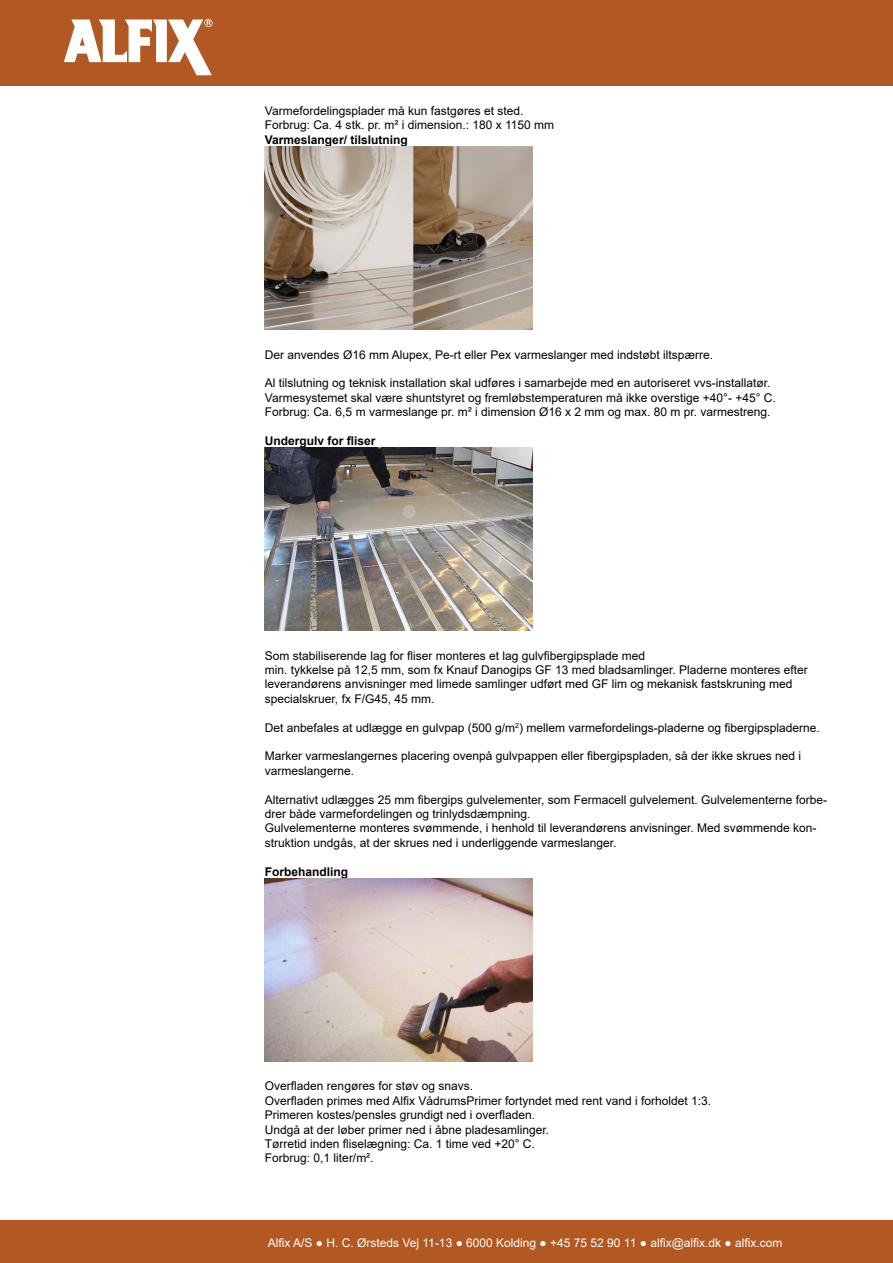
<style>
.page{position:relative;width:893px;height:1263px;background:#fff}
.page>*{position:absolute;margin:0;border:0;box-sizing:border-box;transform-origin:0 0}
.Brødtekst{font:12px/14.4px "Arial";color:#000}
.t1{font:12px "Arial";color:#fff}
.Brødtekst-2{font:700 12px "Arial";color:#000}
</style>
<div class="page">
<div style="left:0;top:0;width:893px;height:85px;background:#b25822"></div>
<div style="left:0;top:1220px;width:893px;height:43px;background:#b25822"></div>
<svg style="left:64px;top:19px;width:149px;height:56px"></svg>
<img style="left:265px;top:147px;width:268px;height:183px">
<img style="left:265px;top:448px;width:268px;height:183px">
<img style="left:265px;top:879px;width:268px;height:182px">
<p class="Brødtekst" style="left:265px;top:104px;width:260px">Varmefordelingsplader må kun fastgøres et sted.</p>
<p class="Brødtekst" style="left:265px;top:118px;width:291px">Forbrug: Ca. 4 stk. pr. m² i dimension.: 180 x 1150 mm</p>
<p class="Brødtekst-2" style="left:265px;top:131px;width:144px">Varmeslanger/ tilslutning</p>
<p class="Brødtekst" style="left:265px;top:347px;width:450px">Der anvendes Ø16 mm Alupex, Pe-rt eller Pex varmeslanger med indstøbt iltspærre.</p>
<p class="Brødtekst" style="left:265px;top:376px;width:507px">Al tilslutning og teknisk installation skal udføres i samarbejde med en autoriseret vvs-installatør.</p>
<p class="Brødtekst" style="left:265px;top:390px;width:512px">Varmesystemet skal være shuntstyret og fremløbstemperaturen må ikke overstige +40°- +45° C.</p>
<p class="Brødtekst" style="left:265px;top:405px;width:507px">Forbrug: Ca. 6,5 m varmeslange pr. m² i dimension Ø16 x 2 mm og max. 80 m pr. varmestreng.</p>
<p class="Brødtekst-2" style="left:265px;top:432px;width:112px">Undergulv for fliser</p>
<p class="Brødtekst" style="left:265px;top:648px;width:382px">Som stabiliserende lag for fliser monteres et lag gulvfibergipsplade med</p>
<p class="Brødtekst" style="left:265px;top:662px;width:544px">min. tykkelse på 12,5 mm, som fx Knauf Danogips GF 13 med bladsamlinger. Pladerne monteres efter leverandørens anvisninger med limede samlinger udført med GF lim og mekanisk fastskruning med</p>
<p class="Brødtekst" style="left:265px;top:691px;width:171px">specialskruer, fx F/G45, 45 mm.</p>
<p class="Brødtekst" style="left:265px;top:720px;width:556px">Det anbefales at udlægge en gulvpap (500 g/m<sup>2</sup>) mellem varmefordelings-pladerne og fibergipspladerne.</p>
<p class="Brødtekst" style="left:265px;top:749px;width:538px">Marker varmeslangernes placering ovenpå gulvpappen eller fibergipspladen, så der ikke skrues ned i varmeslangerne.</p>
<p class="Brødtekst" style="left:265px;top:792px;width:564px">Alternativt udlægges 25 mm fibergips gulvelementer, som Fermacell gulvelement. Gulvelementerne forbe&shy;drer både varmefordelingen og trinlydsdæmpning.</p>
<p class="Brødtekst" style="left:265px;top:821px;width:553px">Gulvelementerne monteres svømmende, i henhold til leverandørens anvisninger. Med svømmende kon&shy;struktion undgås, at der skrues ned i underliggende varmeslanger.</p>
<p class="Brødtekst-2" style="left:265px;top:863px;width:85px">Forbehandling</p>
<p class="Brødtekst" style="left:265px;top:1079px;width:210px">Overfladen rengøres for støv og snavs.</p>
<p class="Brødtekst" style="left:265px;top:1093px;width:448px">Overfladen primes med Alfix VådrumsPrimer fortyndet med rent vand i forholdet 1:3.</p>
<p class="Brødtekst" style="left:265px;top:1107px;width:272px">Primeren kostes/pensles grundigt ned i overfladen.</p>
<p class="Brødtekst" style="left:265px;top:1122px;width:286px">Undgå at der løber primer ned i åbne pladesamlinger.</p>
<p class="Brødtekst" style="left:265px;top:1136px;width:271px">Tørretid inden fliselægning: Ca. 1 time ved +20° C.</p>
<p class="Brødtekst" style="left:265px;top:1151px;width:110px">Forbrug: 0,1 liter/m².</p>
<p class="t1" style="left:268px;top:1234px;width:516px">Alfix A/S ● H. C. Ørsteds Vej 11-13 ● 6000 Kolding ● +45 75 52 90 11 ● alfix@alfix.dk ● alfix.com</p>
</div>
